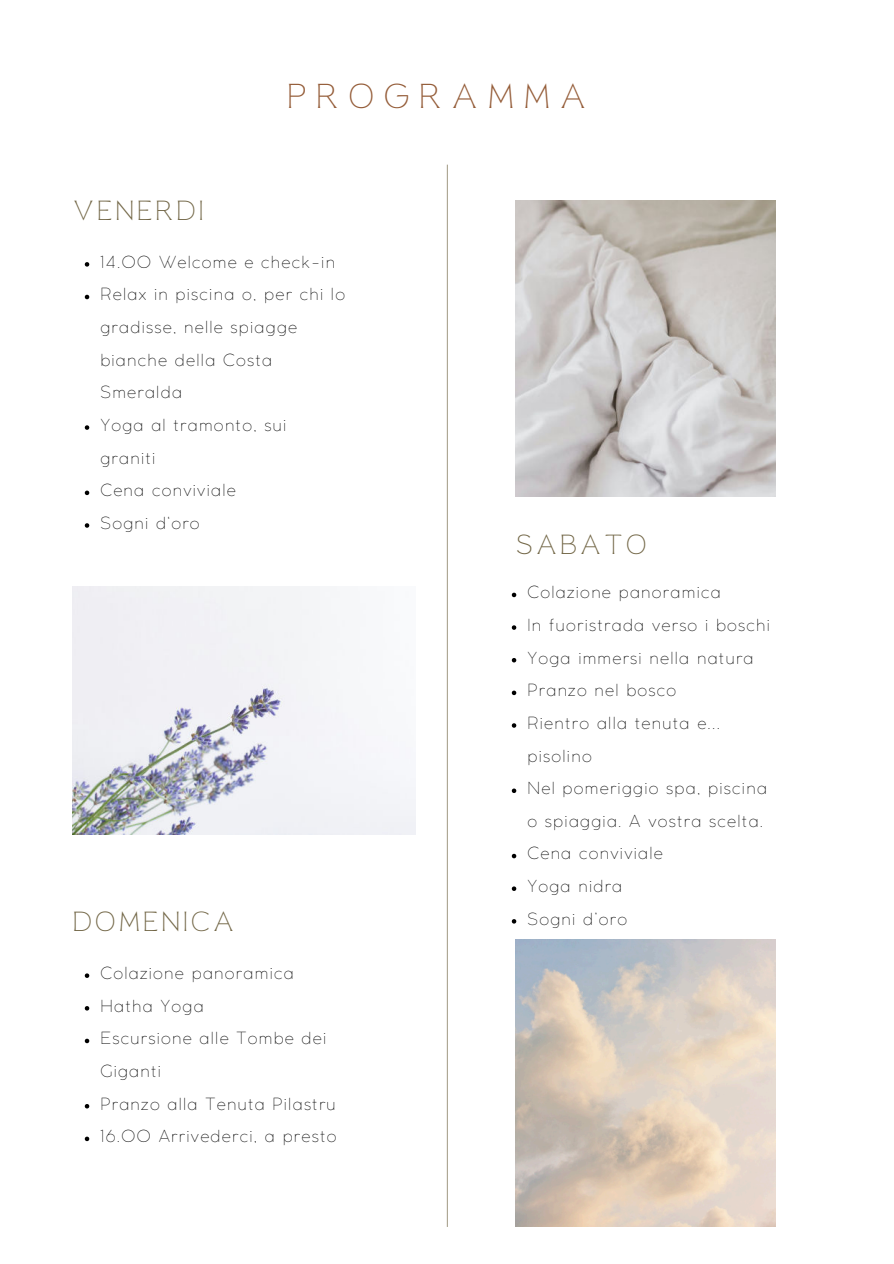
<style>
.page{position:relative;width:894px;height:1264px;background:#fff}
.page>*{position:absolute;margin:0;border:0;box-sizing:border-box;transform-origin:0 0}
.t1{font:30px "Reborn";letter-spacing:.28em;color:#945c38}
.t2{font:24px "Reborn";letter-spacing:.09em;color:#726646}
.t3{font:200 16.5px/32.7px "Coco Gothic";letter-spacing:.08em;color:#000}
</style>
<div class="page">
<hr style="left:446px;top:165px;width:2px;height:1061px;background:#726646">
<img style="left:515px;top:200px;width:260px;height:296px">
<img style="left:72px;top:586px;width:343px;height:248px">
<svg style="left:85px;top:262px;width:4px;height:4px"></svg>
<svg style="left:85px;top:295px;width:4px;height:4px"></svg>
<svg style="left:85px;top:425px;width:4px;height:5px"></svg>
<svg style="left:85px;top:490px;width:4px;height:5px"></svg>
<svg style="left:85px;top:523px;width:4px;height:4px"></svg>
<svg style="left:511px;top:592px;width:5px;height:5px"></svg>
<svg style="left:511px;top:625px;width:5px;height:5px"></svg>
<svg style="left:511px;top:658px;width:5px;height:4px"></svg>
<svg style="left:511px;top:690px;width:5px;height:5px"></svg>
<svg style="left:511px;top:723px;width:5px;height:4px"></svg>
<svg style="left:511px;top:788px;width:5px;height:5px"></svg>
<svg style="left:511px;top:853px;width:5px;height:5px"></svg>
<svg style="left:511px;top:886px;width:5px;height:5px"></svg>
<svg style="left:511px;top:919px;width:5px;height:4px"></svg>
<svg style="left:85px;top:973px;width:4px;height:4px"></svg>
<svg style="left:85px;top:1006px;width:4px;height:4px"></svg>
<svg style="left:85px;top:1038px;width:4px;height:5px"></svg>
<svg style="left:85px;top:1104px;width:4px;height:4px"></svg>
<svg style="left:85px;top:1136px;width:4px;height:5px"></svg>
<h2 class="t2" style="left:72px;top:193px;width:133px">VENERDI</h2>
<h1 class="t1" style="left:287px;top:75px;width:301px">PROGRAMMA</h1>
<p class="t3" style="left:100px;top:245px;width:246px">14.00 Welcome e check-in<br>Relax in piscina o, per chi lo gradisse, nelle spiagge bianche della Costa<br>Smeralda<br>Yoga al tramonto, sui graniti<br>Cena conviviale<br>Sogni d‘oro</p>
<h2 class="t2" style="left:72px;top:904px;width:164px">DOMENICA</h2>
<p class="t3" style="left:100px;top:956px;width:237px">Colazione panoramica<br>Hatha Yoga<br>Escursione alle Tombe dei<br>Giganti<br>Pranzo alla Tenuta Pilastru<br>16.00 Arrivederci, a presto</p>
<h2 class="t2" style="left:515px;top:527px;width:133px">SABATO</h2>
<p class="t3" style="left:527px;top:575px;width:244px">Colazione panoramica<br>In fuoristrada verso i boschi<br>Yoga immersi nella natura<br>Pranzo nel bosco<br>Rientro alla tenuta e... pisolino<br>Nel pomeriggio spa, piscina o spiaggia. A vostra scelta.<br>Cena conviviale<br>Yoga nidra<br>Sogni d’oro</p>
</div>
